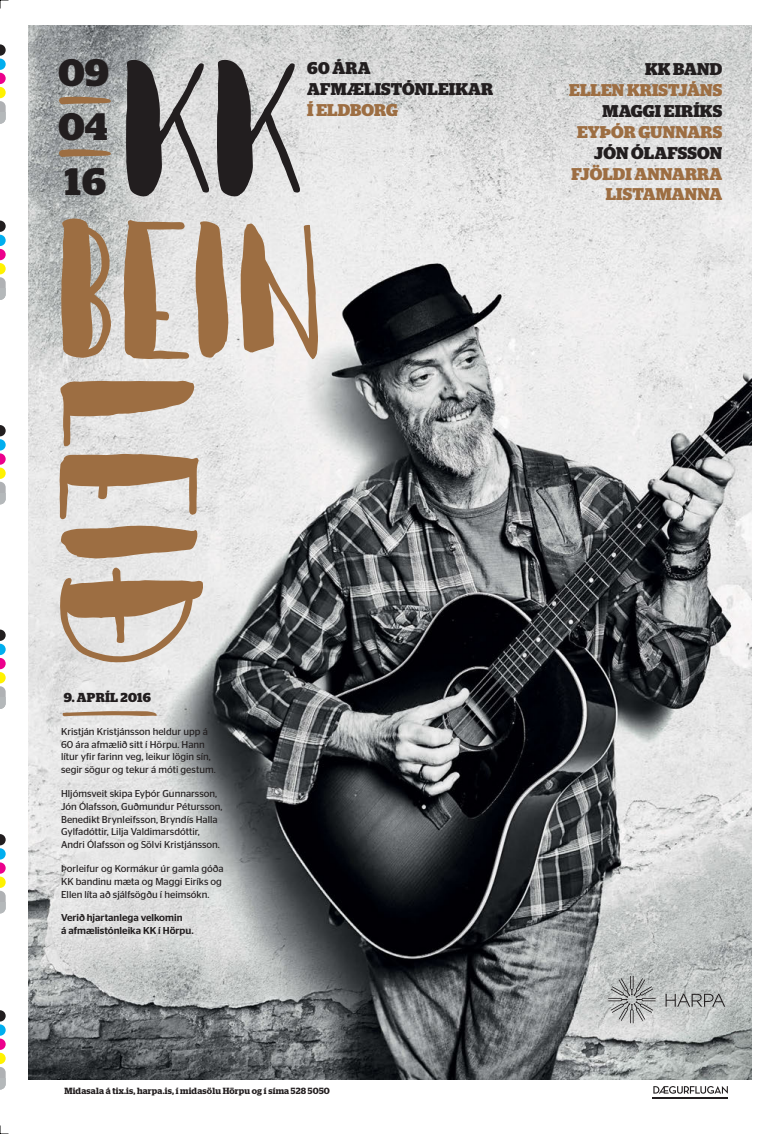
<style>
.page{position:relative;width:780px;height:1134px;background:#fff}
.page>*{position:absolute;margin:0;border:0;box-sizing:border-box;transform-origin:0 0}
.t1{font:700 38.2px/54.6px "Stag";color:#221e1f;text-align:justify}
.t2{font:700 17px/21px "Stag";letter-spacing:.01em;color:#9d6e42;text-align:right}
.t3{font:700 17px/21px "Stag";letter-spacing:.01em;color:#221e1f}
.t4{font:700 13px "Stag";letter-spacing:.02em;color:#221e1f}
.t5{font:10px/12.8px "ACE57+FPGKAI+Stag Sans";color:#221e1f}
.t6{font:500 10px/12.8px "ACE58+BJIMWQ+Stag Sans";color:#221e1f}
.t7{font:600 9px "Stag";letter-spacing:.02em;color:#221e1f}
</style>
<div class="page">
<hr style="left:28px;top:25px;width:723px;height:1px;background:#221e1f">
<svg style="left:0;top:44px;width:6px;height:68px"></svg>
<div style="left:0;top:112px;width:6px;height:12px;background:#b4b8ba"></div>
<svg style="left:0;top:1010px;width:6px;height:68px"></svg>
<div style="left:0;top:1078px;width:6px;height:11px;background:#b4b8ba"></div>
<svg style="left:0;top:834px;width:6px;height:68px"></svg>
<div style="left:0;top:902px;width:6px;height:11px;background:#b4b8ba"></div>
<svg style="left:0;top:629px;width:6px;height:69px"></svg>
<div style="left:0;top:698px;width:6px;height:11px;background:#b4b8ba"></div>
<svg style="left:0;top:425px;width:6px;height:68px"></svg>
<div style="left:0;top:493px;width:6px;height:11px;background:#b4b8ba"></div>
<svg style="left:0;top:221px;width:6px;height:68px"></svg>
<div style="left:0;top:289px;width:6px;height:11px;background:#b4b8ba"></div>
<svg style="left:0;top:0;width:9px;height:9px"></svg>
<svg style="left:0;top:1125px;width:9px;height:9px"></svg>
<img style="left:28px;top:26px;width:723px;height:1053px">
<svg style="left:58px;top:96px;width:53px;height:8px"></svg>
<svg style="left:58px;top:149px;width:53px;height:8px"></svg>
<svg style="left:665px;top:994px;width:60px;height:13px"></svg>
<svg style="left:608px;top:976px;width:47px;height:47px;background:#adafae"></svg>
<svg style="left:653px;top:1086px;width:74px;height:8px"></svg>
<hr style="left:652px;top:1097px;width:76px;height:1px;background:#221e1f">
<svg style="left:126px;top:58px;width:84px;height:141px;background:#868485"></svg>
<svg style="left:217px;top:58px;width:83px;height:141px;background:#888686"></svg>
<svg style="left:61px;top:216px;width:51px;height:142px;background:#a98b6d"></svg>
<svg style="left:123px;top:220px;width:106px;height:139px;background:#bda48c"></svg>
<svg style="left:240px;top:223px;width:78px;height:136px"></svg>
<svg style="left:60px;top:380px;width:137px;height:67px;background:#c3ae9a"></svg>
<svg style="left:59px;top:453px;width:140px;height:106px;background:#bea58d"></svg>
<svg style="left:59px;top:565px;width:145px;height:98px;background:#c8b5a3"></svg>
<svg style="left:63px;top:711px;width:96px;height:5px"></svg>
<h1 class="t1" style="left:59px;top:45px;width:52px">09<br>04<br>16</h1>
<h2 class="t3" style="left:307px;top:58px;width:187px">60 ÁRA<br>AFMÆLISTÓNLEIKAR</h2>
<h2 class="t2" style="left:307px;top:100px;width:92px">Í ELDBORG</h2>
<h2 class="t3" style="left:645px;top:58px;width:79px">KK BAND</h2>
<h2 class="t2" style="left:569px;top:79px;width:154px">ELLEN KRISTJÁNS</h2>
<h2 class="t3" style="left:602px;top:100px;width:121px">MAGGI EIRÍKS</h2>
<h2 class="t2" style="left:577px;top:121px;width:146px">EYÞÓR GUNNARS</h2>
<h2 class="t3" style="left:594px;top:142px;width:129px">JÓN ÓLAFSSON</h2>
<h2 class="t2" style="left:571px;top:163px;width:152px">FJÖLDI ANNARRA<br>LISTAMANNA</h2>
<h3 class="t4" style="left:64px;top:690px;width:89px">9. APRÍL 2016</h3>
<p class="t5" style="left:61px;top:725px;width:156px">Kristján Kristjánsson heldur upp á 60 ára afmælið sitt í Hörpu. Hann lítur yfir farinn veg, leikur lögin sín, segir sögur og tekur á móti gestum.</p>
<p class="t5" style="left:61px;top:787px;width:163px">Hljómsveit skipa Eyþór Gunnarsson, Jón Ólafsson, Guðmundur Pétursson, Benedikt Brynleifsson, Bryndís Halla Gylfadóttir, Lilja Valdimarsdóttir, Andri Ólafsson og Sölvi Kristjánsson.</p>
<p class="t5" style="left:61px;top:862px;width:164px">Þorleifur og Kormákur úr gamla góða<br>KK bandinu mæta og Maggi Eiríks og<br>Ellen líta að sjálfsögðu í heimsókn.</p>
<p class="t6" style="left:61px;top:911px;width:134px">Verið hjartanlega velkomin<br>á afmælistónleika KK í Hörpu.</p>
<p class="t7" style="left:64px;top:1085px;width:267px">Midasala á tix.is, harpa.is, í midasölu Hörpu og í síma 528 5050</p>
</div>
